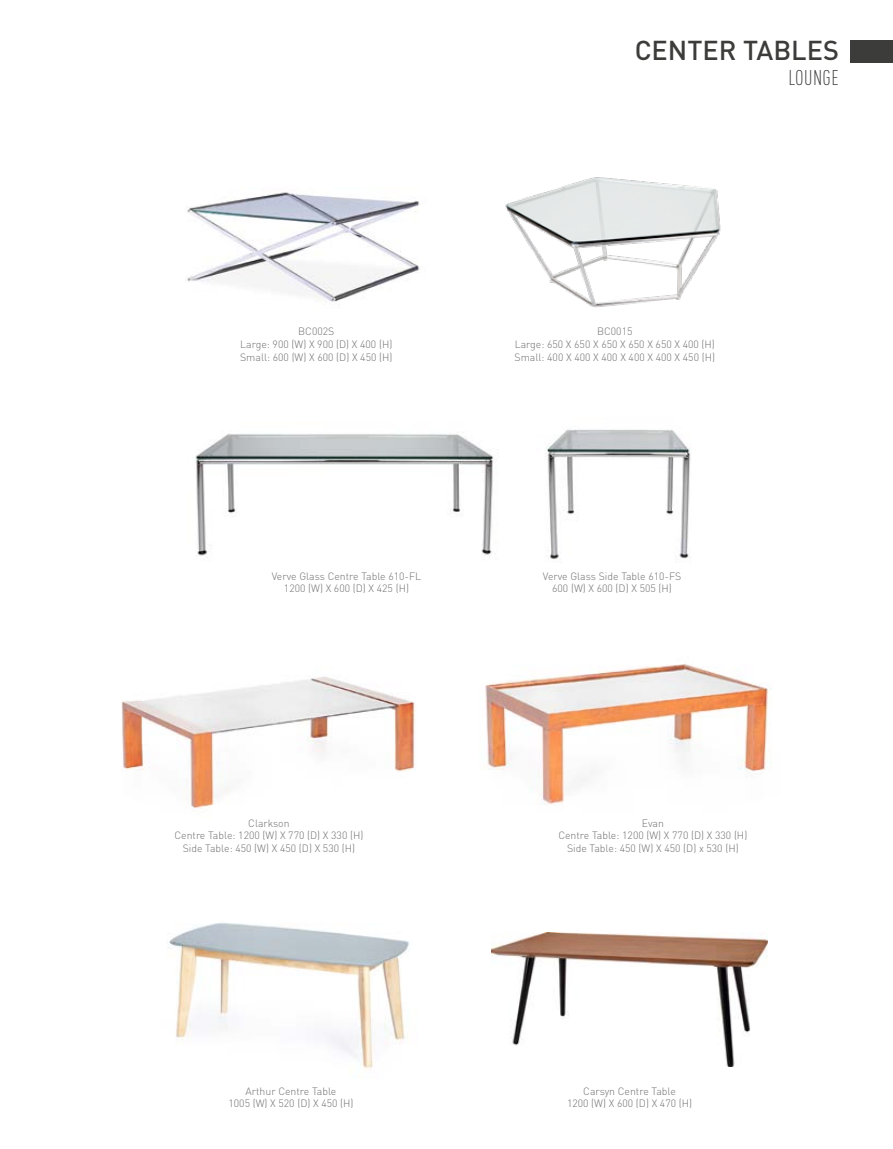
<style>
.page{position:relative;width:893px;height:1149px;background:#fff}
.page>*{position:absolute;margin:0;border:0;box-sizing:border-box;transform-origin:0 0}
.t1{font:500 27px "DIN Pro";color:#3c3c3b}
.t2{font:300 condensed 21px "DIN Pro";letter-spacing:.02em;color:#3c3c3b}
.t3{font:300 10.5px/12.6px "DIN Pro";color:#706f6f;text-align:center}
</style>
<div class="page">
<img style="left:187px;top:192px;width:233px;height:110px">
<img style="left:168px;top:923px;width:241px;height:147px">
<img style="left:491px;top:932px;width:276px;height:133px">
<img style="left:505px;top:177px;width:216px;height:131px">
<img style="left:121px;top:676px;width:295px;height:132px">
<img style="left:195px;top:433px;width:299px;height:123px">
<img style="left:545px;top:429px;width:146px;height:130px">
<div style="left:850px;top:40px;width:43px;height:22px;background:#3c3c3b"></div>
<img style="left:485px;top:664px;width:287px;height:141px">
<h1 class="t1" style="left:635px;top:29px;width:206px">CENTER TABLES</h1>
<h2 class="t2" style="left:788px;top:63px;width:52px">LOUNGE</h2>
<p class="t3" style="left:240px;top:324px;width:154px">BC002S<br>Large: 900 (W) X 900 (D) X 400 (H)<br>Small: 600 (W) X 600 (D) X 450 (H)</p>
<p class="t3" style="left:515px;top:324px;width:202px">BC0015<br>Large: 650 X 650 X 650 X 650 X 650 X 400 (H)<br>Small: 400 X 400 X 400 X 400 X 400 X 450 (H)</p>
<p class="t3" style="left:272px;top:568px;width:151px">Verve Glass Centre Table 610-FL<br>1200 (W) X 600 (D) X 425 (H)</p>
<p class="t3" style="left:543px;top:568px;width:140px">Verve Glass Side Table 610-FS<br>600 (W) X 600 (D) X 505 (H)</p>
<p class="t3" style="left:174px;top:815px;width:190px">Clarkson<br>Centre Table: 1200 (W) X 770 (D) X 330 (H)<br>Side Table: 450 (W) X 450 (D) X 530 (H)</p>
<p class="t3" style="left:558px;top:815px;width:190px">Evan<br>Centre Table: 1200 (W) X 770 (D) X 330 (H)<br>Side Table: 450 (W) X 450 (D) x 530 (H)</p>
<p class="t3" style="left:228px;top:1083px;width:127px">Arthur Centre Table<br>1005 (W) X 520 (D) X 450 (H)</p>
<p class="t3" style="left:567px;top:1083px;width:127px">Carsyn Centre Table<br>1200 (W) X 600 (D) X 470 (H)</p>
</div>
